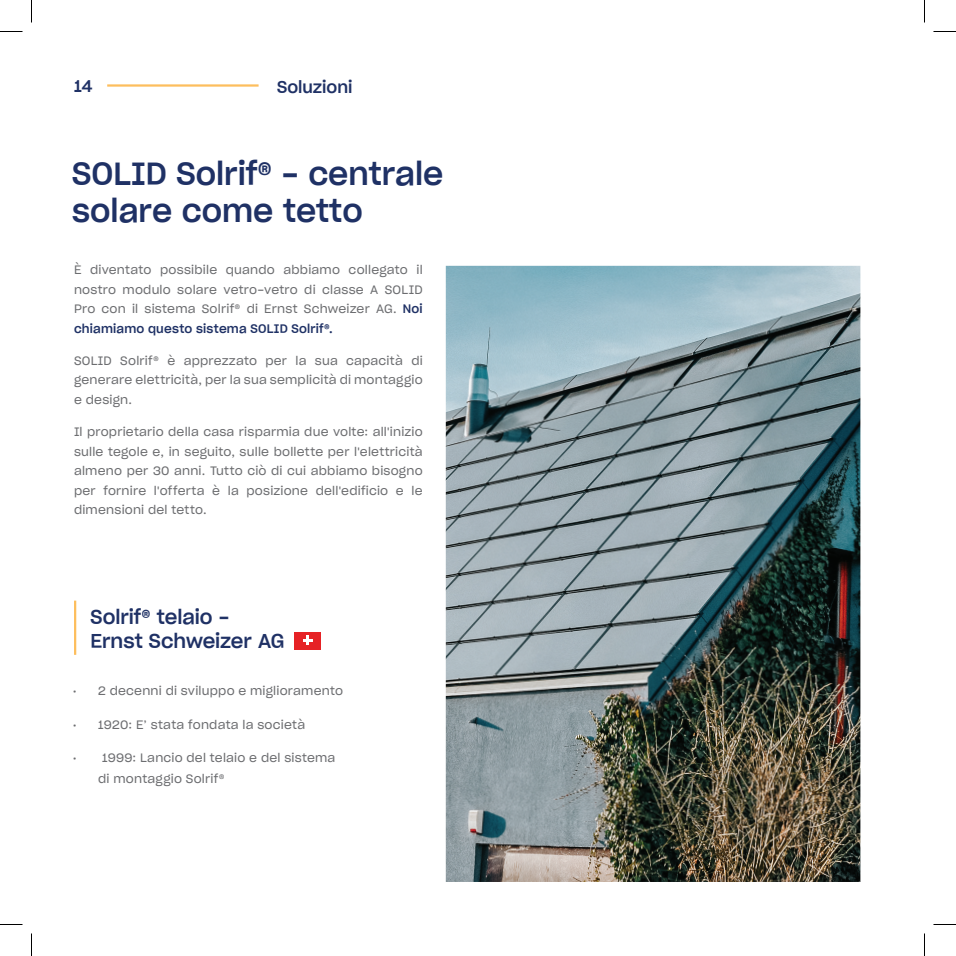
<style>
.page{position:relative;width:956px;height:956px;background:#fff}
.page>*{position:absolute;margin:0;border:0;box-sizing:border-box;transform-origin:0 0}
.t1{font:31.2px/37.5px "Sharp Grotesk Medium 20";color:#1f3165}
.t2{font:19.5px/24px "Sharp Grotesk Medium 20";color:#1f3165}
.t3{font:16.5px "Sharp Grotesk Medium 20";color:#1f3165}
.t4{font:12px/19.5px "Sharp Grotesk Book 20";letter-spacing:.015em;color:#6c6d70;text-align:justify}
.t5{font:12px "Sharp Grotesk Medium 20";letter-spacing:.015em;color:#1f3165}
.s1{font-family:"Sharp Grotesk Medium 20";color:#1f3165}
</style>
<div class="page">
<hr style="left:107px;top:84px;width:152px;height:3px;background:#fdbe5d">
<img style="left:446px;top:266px;width:414px;height:616px">
<hr style="left:74px;top:601px;width:2px;height:54px;background:#fdbe5d">
<div style="left:295px;top:632px;width:26px;height:17px;background:#e62225"></div>
<svg style="left:303px;top:635px;width:10px;height:10px"></svg>
<svg style="left:0;top:31px;width:22px;height:1px"></svg>
<svg style="left:933px;top:31px;width:23px;height:1px"></svg>
<svg style="left:0;top:924px;width:22px;height:1px"></svg>
<svg style="left:933px;top:924px;width:23px;height:1px"></svg>
<svg style="left:31px;top:0;width:1px;height:23px"></svg>
<svg style="left:31px;top:933px;width:1px;height:23px"></svg>
<svg style="left:924px;top:0;width:1px;height:23px"></svg>
<svg style="left:924px;top:933px;width:1px;height:23px"></svg>
<h3 class="t3" style="left:74px;top:72px;width:20px">14</h3>
<h3 class="t3" style="left:277px;top:73px;width:77px">Soluzioni</h3>
<h1 class="t1" style="left:72px;top:153px;width:373px">SOLID Solrif® - centrale solare come tetto</h1>
<p class="t4" style="left:74px;top:259px;width:350px">È diventato possibile quando abbiamo collegato il nostro modulo solare vetro-vetro di classe A SOLID Pro con il sistema Solrif® di Ernst Schweizer AG. <span class="s1">Noi</span></p>
<p class="t5" style="left:74px;top:318px;width:260px">chiamiamo questo sistema SOLID Solrif®.</p>
<p class="t4" style="left:74px;top:350px;width:350px">SOLID Solrif® è apprezzato per la sua capacità di generare elettricità, per la sua semplicità di montaggio e design.</p>
<p class="t4" style="left:74px;top:421px;width:350px">Il proprietario della casa risparmia due volte: all'inizio sulle tegole e, in seguito, sulle bollette per l'elettricità almeno per 30 anni. Tutto ciò di cui abbiamo bisogno per fornire l'offerta è la posizione dell'edificio e le dimensioni del tetto.</p>
<h2 class="t2" style="left:91px;top:604px;width:195px">Solrif® telaio -<br>Ernst Schweizer AG</h2>
<p class="t4" style="left:73px;top:680px;width:272px">• 2 decenni di sviluppo e miglioramento</p>
<p class="t4" style="left:73px;top:714px;width:234px">• 1920: E’ stata fondata la società</p>
<p class="t4" style="left:98px;top:747px;width:239px;line-height:21px;text-indent:-26px">• 1999: Lancio del telaio e del sistema di montaggio Solrif®</p>
</div>
